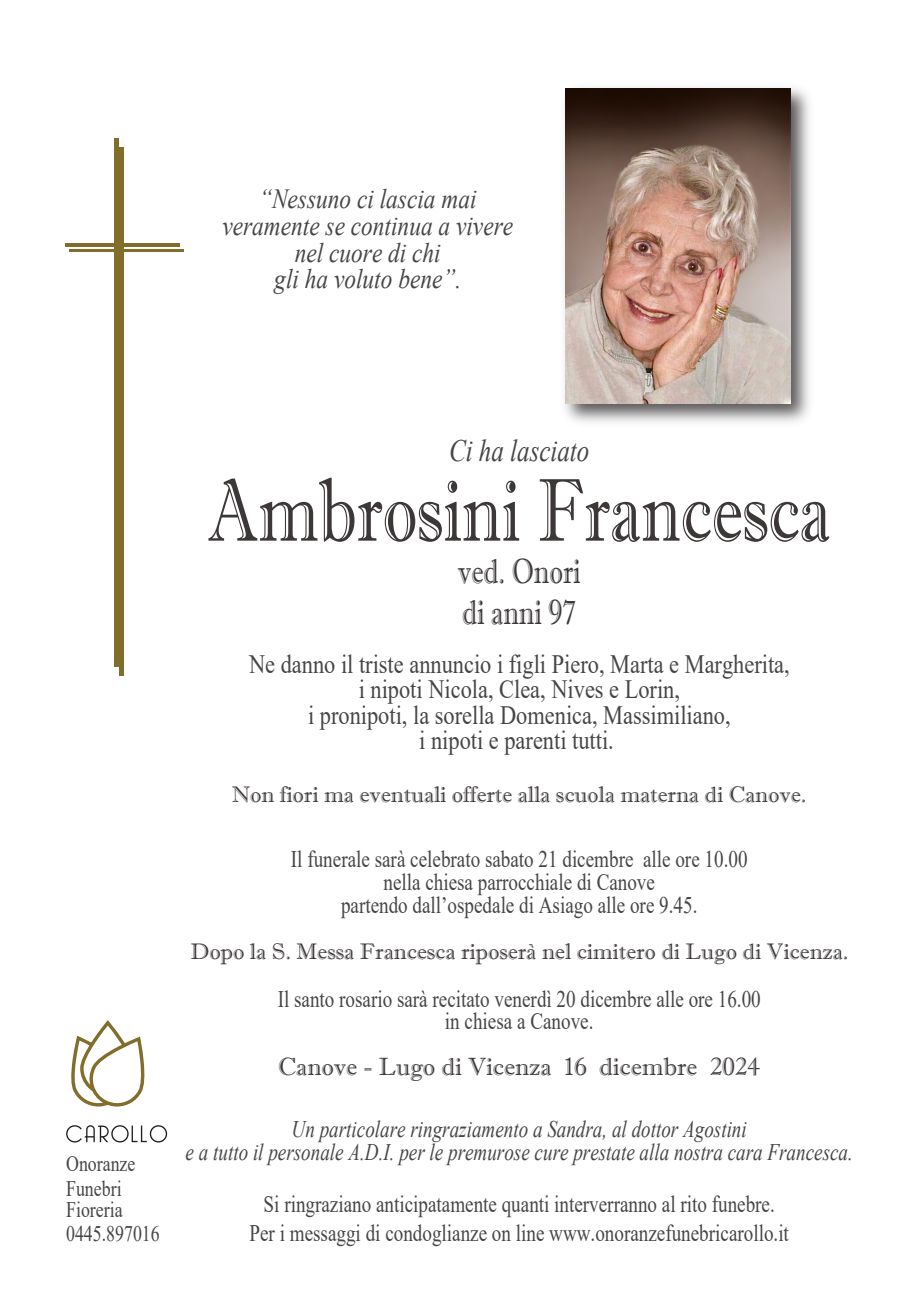
<style>
.page{position:relative;width:912px;height:1290px;background:#fff}
.page>*{position:absolute;margin:0;border:0;box-sizing:border-box;transform-origin:0 0}
.t1{font:89.25px "Imprint MT Shadow";color:#3d3838;scale:.77 1}
.t2{font:35px "Imprint MT Shadow";color:#3d3838;scale:.77 1}
.t3{font:italic 31.12px "Times New Roman";color:#454646;scale:.8 1}
.t4{font:italic 27.62px/26.6px "Times New Roman";color:#454646;text-align:center;scale:.85 1}
.t5{font:26.5px/25.5px "Times New Roman";color:#454646;text-align:center;scale:.85 1}
.t6{font:25px "Imprint MT Shadow";color:#3d3838}
.t7{font:23.75px/22.9px "Times New Roman";color:#454646;text-align:center;scale:.8 1}
.t8{font:italic 23.75px/22.9px "Times New Roman";color:#454646;text-align:center;scale:.8 1}
.t9{font:22.5px "Imprint MT Shadow";color:#3d3838}
.t10{font:22.25px/21.6px "Times New Roman";color:#454646;scale:.8 1}
</style>
<div class="page">
<svg style="left:71px;top:1020px;width:74px;height:87px"></svg>
<svg style="left:66px;top:1125px;width:101px;height:18px"></svg>
<hr style="left:120px;top:147px;width:4px;height:529px;background:#816e2a">
<hr style="left:69px;top:249px;width:115px;height:2px;background:#816e2a">
<hr style="left:114px;top:138px;width:4px;height:528px;background:#816e2a">
<hr style="left:65px;top:243px;width:114px;height:4px;background:#816e2a">
<img style="left:564px;top:87px;width:246px;height:336px">
<img style="left:565px;top:89px;width:225px;height:314px">
<p class="t4" style="left:222px;top:185px;width:343px">“Nessuno ci lascia mai veramente se continua a vivere nel cuore di chi<br>gli ha voluto bene”.</p>
<p class="t10" style="left:66px;top:1152px;width:88px">Onoranze</p>
<p class="t10" style="left:66px;top:1177px;width:72px">Funebri<br>Fioreria</p>
<p class="t10" style="left:66px;top:1222px;width:118px">0445.897016</p>
<h3 class="t3" style="left:449px;top:430px;width:177px">Ci ha lasciato</h3>
<h1 class="t1" style="left:208px;top:458px;width:810px">Ambrosini Francesca</h1>
<h2 class="t2" style="left:458px;top:551px;width:161px">ved. Onori</h2>
<h2 class="t2" style="left:462px;top:591px;width:150px">di anni 97</h2>
<p class="t5" style="left:249px;top:650px;width:637px">Ne danno il triste annuncio i figli Piero, Marta e Margherita, i nipoti Nicola, Clea, Nives e Lorin,<br>i pronipoti, la sorella Domenica, Massimiliano,<br>i nipoti e parenti tutti.</p>
<p class="t9" style="left:232px;top:781px;width:575px">Non fiori ma eventuali offerte alla scuola materna di Canove.</p>
<p class="t7" style="left:291px;top:847px;width:572px">Il funerale sarà celebrato sabato 21 dicembre alle ore 10.00 nella chiesa parrocchiale di Canove<br>partendo dall’ospedale di Asiago alle ore 9.45.</p>
<p class="t9" style="left:190px;top:938px;width:659px">Dopo la S. Messa Francesca riposerà nel cimitero di Lugo di Vicenza.</p>
<p class="t7" style="left:277px;top:986px;width:605px">Il santo rosario sarà recitato venerdì 20 dicembre alle ore 16.00 in chiesa a Canove.</p>
<p class="t6" style="left:278px;top:1052px;width:483px">Canove - Lugo di Vicenza 16 dicembre 2024</p>
<p class="t8" style="left:185px;top:1117px;width:835px">Un particolare ringraziamento a Sandra, al dottor Agostini<br>e a tutto il personale A.D.I. per le premurose cure prestate alla nostra cara Francesca.</p>
<p class="t7" style="left:263px;top:1192px;width:640px">Si ringraziano anticipatamente quanti interverranno al rito funebre.</p>
<p class="t7" style="left:249px;top:1221px;width:675px">Per i messaggi di condoglianze on line www.onoranzefunebricarollo.it</p>
</div>
